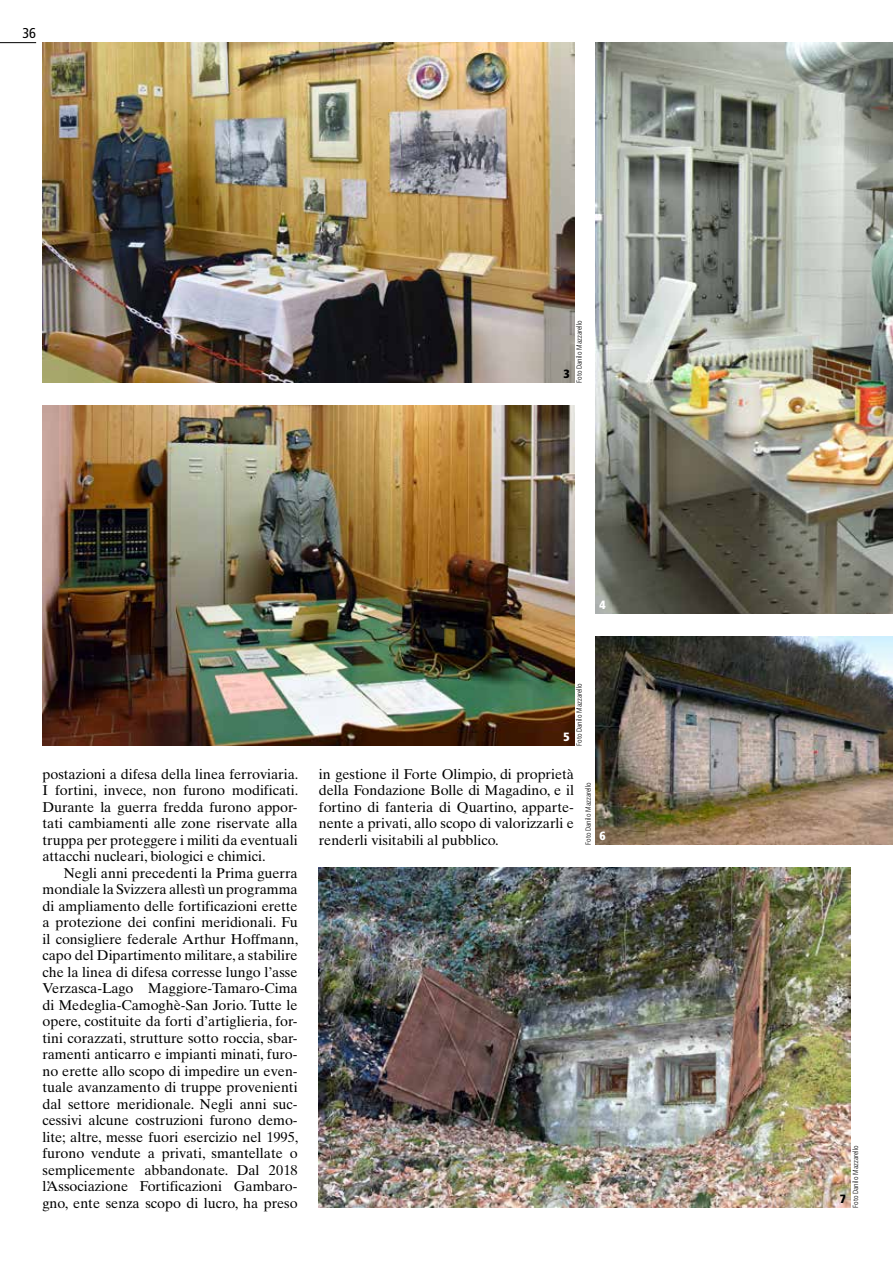
<style>
.page{position:relative;width:893px;height:1263px;background:#fff}
.page>*{position:absolute;margin:0;border:0;box-sizing:border-box;transform-origin:0 0}
.t1{font:14.25px/16.5px "Times Ten LT Std";color:#000;text-align:justify}
.t2{font:condensed 14.25px "Frutiger LT Std";color:#000}
.t3{font:900 condensed 12px "Frutiger LT Std";color:#fff}
.t4{font:900 condensed 12px "Frutiger LT Std";color:#000}
.t5{font:300 condensed 7.5px "Frutiger LT Std";color:#000}
</style>
<div class="page">
<img style="left:43px;top:43px;width:531px;height:340px">
<img style="left:595px;top:42px;width:298px;height:572px">
<img style="left:43px;top:406px;width:531px;height:340px">
<img style="left:595px;top:636px;width:298px;height:209px">
<img style="left:319px;top:867px;width:531px;height:341px">
<hr style="left:0;top:42px;width:36px;height:1px;background:#000">
<p class="t2" style="left:22px;top:25px;width:15px">36</p>
<p class="t5" style="left:575px;top:383px;width:64px;rotate:-90deg">Foto Danilo Mazzarello</p>
<p class="t4" style="left:564px;top:366px;width:8px">3</p>
<p class="t3" style="left:600px;top:597px;width:8px">4</p>
<p class="t1" style="left:43px;top:765px;width:257px">postazioni a difesa della linea ferroviaria.<br>I fortini, invece, non furono modificati.<br>Durante la guerra fredda furono appor&shy;tati cambiamenti alle zone riservate alla truppa per proteggere i militi da eventuali attacchi nucleari, biologici e chimici.</p>
<p class="t1" style="left:43px;top:864px;width:257px;text-indent:21px">Negli anni precedenti la Prima guerra mondiale la Svizzera allestì un programma di ampliamento delle fortificazioni erette a protezione dei confini meridionali. Fu il consigliere federale Arthur Hoffmann, capo del Dipartimento militare, a stabilire che la linea di difesa corresse lungo l’asse Verzasca-Lago Maggiore-Tamaro-Cima di Medeglia-Camoghè-San Jorio. Tutte le opere, costituite da forti d’artiglieria, for&shy;tini corazzati, strutture sotto roccia, sbar&shy;ramenti anticarro e impianti minati, furo&shy;no erette allo scopo di impedire un even&shy;tuale avanzamento di truppe provenienti dal settore meridionale. Negli anni suc&shy;cessivi alcune costruzioni furono demo&shy;lite; altre, messe fuori esercizio nel 1995, furono vendute a privati, smantellate o semplicemente abbandonate. Dal 2018 l’Associazione Fortificazioni Gambaro&shy;gno, ente senza scopo di lucro, ha preso</p>
<p class="t5" style="left:575px;top:746px;width:64px;rotate:-90deg">Foto Danilo Mazzarello</p>
<p class="t3" style="left:564px;top:729px;width:8px">5</p>
<p class="t1" style="left:319px;top:766px;width:257px">in gestione il Forte Olimpio, di proprietà della Fondazione Bolle di Magadino, e il fortino di fanteria di Quartino, apparte&shy;nente a privati, allo scopo di valorizzarli e renderli visitabili al pubblico.</p>
<p class="t5" style="left:584px;top:845px;width:64px;rotate:-90deg">Foto Danilo Mazzarello</p>
<p class="t3" style="left:600px;top:828px;width:8px">6</p>
<p class="t5" style="left:851px;top:1208px;width:64px;rotate:-90deg">Foto Danilo Mazzarello</p>
<p class="t4" style="left:840px;top:1191px;width:8px">7</p>
</div>
